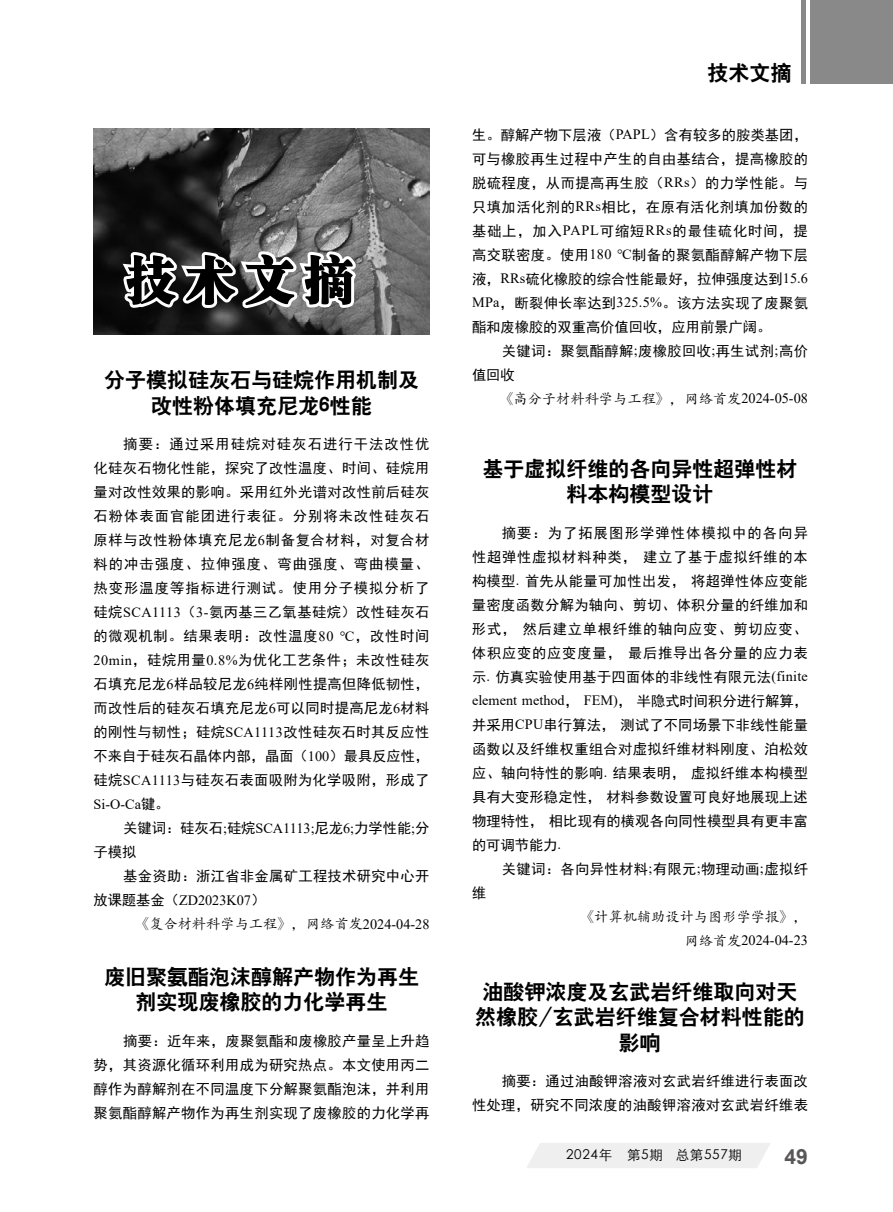
<style>
.page{position:relative;width:893px;height:1212px;background:#fff}
.page>*{position:absolute;margin:0;border:0;box-sizing:border-box;transform-origin:0 0}
.t1{font:54px "H Ya 0 gj";color:#000}
.t2{font:21px/25.2px "H Yb 2 gj";color:#000;text-align:center}
.t3{font:700 21px "Arial";color:#595757}
.t4{font:14.25px/24px "Sim Hei";letter-spacing:.025em;color:#000;text-align:justify}
.t5{font:14.25px "Times New Roman";color:#000}
.t6{font:14.25px "Adobe Kaiti Std";color:#000}
.t7{font:14.25px/24px "Sim Hei";color:#000}
.t8{font:13.5px "ST Xihei";letter-spacing:.05em;color:#000}
.s1{font-family:"Times New Roman"}
.s2{font-family:"Sim Hei"}
.s3{font-family:"Adobe Kaiti Std"}
</style>
<div class="page">
<div style="left:810px;top:0;width:83px;height:83px;background:#898989"></div>
<div style="left:801px;top:0;width:5px;height:83px;background:#898989"></div>
<div style="left:527px;top:1143px;width:243px;height:25px;background:#efefef"></div>
<img style="left:94px;top:129px;width:335px;height:206px">
<svg style="left:117px;top:243px;width:251px;height:76px"></svg>
<h1 class="t1" style="left:124px;top:253px;width:234px">技术文摘</h1>
<h2 class="t2" style="left:104px;top:367px;width:316px">分子模拟硅灰石与硅烷作用机制及改性粉体填充尼龙6性能</h2>
<p class="t4" style="left:94px;top:432px;width:337px;text-indent:30px">摘要：通过采用硅烷对硅灰石进行干法改性优化硅灰石物化性能，探究了改性温度、时间、硅烷用量对改性效果的影响。采用红外光谱对改性前后硅灰石粉体表面官能团进行表征。分别将未改性硅灰石原样与改性粉体填充尼龙<span class="s1">6</span>制备复合材料，对复合材料的冲击强度、拉伸强度、弯曲强度、弯曲模量、热变形温度等指标进行测试。使用分子模拟分析了硅烷<span class="s1">SCA1113</span>（<span class="s1">3-</span>氨丙基三乙氧基硅烷）改性硅灰石的微观机制。结果表明：改性温度<span class="s1">80 ℃</span>，改性时间<span class="s1">20min</span>，硅烷用量<span class="s1">0.8%</span>为优化工艺条件；未改性硅灰石填充尼龙<span class="s1">6</span>样品较尼龙<span class="s1">6</span>纯样刚性提高但降低韧性，而改性后的硅灰石填充尼龙<span class="s1">6</span>可以同时提高尼龙<span class="s1">6</span>材料的刚性与韧性；硅烷<span class="s1">SCA1113</span>改性硅灰石时其反应性不来自于硅灰石晶体内部，晶面（<span class="s1">100</span>）最具反应性，硅烷<span class="s1">SCA1113</span>与硅灰石表面吸附为化学吸附，形成了</p>
<p class="t5" style="left:94px;top:794px;width:77px">Si-O-Ca<span class="s2">键。</span></p>
<p class="t7" style="left:94px;top:816px;width:337px;text-indent:30px">关键词：硅灰石<span class="s1">;</span>硅烷<span class="s1">SCA1113;</span>尼龙<span class="s1">6;</span>力学性能<span class="s1">;</span>分子模拟</p>
<p class="t4" style="left:123px;top:864px;width:308px">基金资助：浙江省非金属矿工程技术研究中心开</p>
<p class="t5" style="left:94px;top:890px;width:173px"><span class="s2">放课题基金（</span>ZD2023K07<span class="s2">）</span></p>
<p class="t6" style="left:135px;top:915px;width:296px">《复合材料科学与工程》，网络首发<span class="s1">2024-04-28</span></p>
<h2 class="t2" style="left:104px;top:964px;width:316px">废旧聚氨酯泡沫醇解产物作为再生剂实现废橡胶的力化学再生</h2>
<p class="t4" style="left:94px;top:1029px;width:337px;text-indent:30px">摘要：近年来，废聚氨酯和废橡胶产量呈上升趋势，其资源化循环利用成为研究热点。本文使用丙二醇作为醇解剂在不同温度下分解聚氨酯泡沫，并利用聚氨酯醇解产物作为再生剂实现了废橡胶的力化学再</p>
<h2 class="t2" style="left:707px;top:60px;width:86px">技术文摘</h2>
<p class="t4" style="left:472px;top:123px;width:337px">生。醇解产物下层液（<span class="s1">PAPL</span>）含有较多的胺类基团，可与橡胶再生过程中产生的自由基结合，提高橡胶的脱硫程度，从而提高再生胶（<span class="s1">RRs</span>）的力学性能。与只填加活化剂的<span class="s1">RRs</span>相比，在原有活化剂填加份数的基础上，加入<span class="s1">PAPL</span>可缩短<span class="s1">RRs</span>的最佳硫化时间，提高交联密度。使用<span class="s1">180 ℃</span>制备的聚氨酯醇解产物下层液，<span class="s1">RRs</span>硫化橡胶的综合性能最好，拉伸强度达到<span class="s1">15.6<br>MPa</span>，断裂伸长率达到<span class="s1">325.5%</span>。该方法实现了废聚氨酯和废橡胶的双重高价值回收，应用前景广阔。</p>
<p class="t4" style="left:472px;top:339px;width:337px;text-indent:30px">关键词：聚氨酯醇解<span class="s1">;</span>废橡胶回收<span class="s1">;</span>再生试剂<span class="s1">;</span>高价值回收</p>
<p class="t6" style="left:499px;top:390px;width:310px">《高分子材料科学与工程》，网络首发<span class="s1">2024-05-08</span></p>
<h2 class="t2" style="left:482px;top:456px;width:316px">基于虚拟纤维的各向异性超弹性材料本构模型设计</h2>
<p class="t4" style="left:472px;top:520px;width:337px;text-indent:30px">摘要：为了拓展图形学弹性体模拟中的各向异性超弹性虚拟材料种类，建立了基于虚拟纤维的本构模型<span class="s1">.</span> 首先从能量可加性出发，将超弹性体应变能量密度函数分解为轴向、剪切、体积分量的纤维加和形式，然后建立单根纤维的轴向应变、剪切应变、体积应变的应变度量，最后推导出各分量的应力表示<span class="s1">.</span> 仿真实验使用基于四面体的非线性有限元法<span class="s1">(finite</span></p>
<p class="t5" style="left:472px;top:690px;width:337px">element method<span class="s2">，</span> FEM)<span class="s2">，半隐式时间积分进行解算，</span></p>
<p class="t4" style="left:472px;top:712px;width:337px">并采用<span class="s1">CPU</span>串行算法，测试了不同场景下非线性能量函数以及纤维权重组合对虚拟纤维材料刚度、泊松效应、轴向特性的影响<span class="s1">.</span> 结果表明，虚拟纤维本构模型具有大变形稳定性，材料参数设置可良好地展现上述物理特性，相比现有的横观各向同性模型具有更丰富的可调节能力<span class="s1">.</span></p>
<p class="t4" style="left:502px;top:856px;width:308px">关键词：各向异性材料<span class="s1">;</span>有限元<span class="s1">;</span>物理动画<span class="s1">;</span>虚拟纤</p>
<p class="t4" style="left:472px;top:880px;width:16px">维</p>
<p class="t6" style="left:580px;top:908px;width:229px">《计算机辅助设计与图形学学报》，</p>
<p class="t5" style="left:684px;top:930px;width:125px"><span class="s3">网络首发</span>2024-04-23</p>
<h2 class="t2" style="left:475px;top:979px;width:331px">油酸钾浓度及玄武岩纤维取向对天然橡胶/玄武岩纤维复合材料性能的影响</h2>
<p class="t4" style="left:472px;top:1069px;width:337px;text-align:right">摘要：通过油酸钾溶液对玄武岩纤维进行表面改<br>性处理，研究不同浓度的油酸钾溶液对玄武岩纤维表</p>
<p class="t8" style="left:566px;top:1144px;width:177px">2024年　第5期 总第557期</p>
<h2 class="t3" style="left:785px;top:1142px;width:25px">49</h2>
</div>
